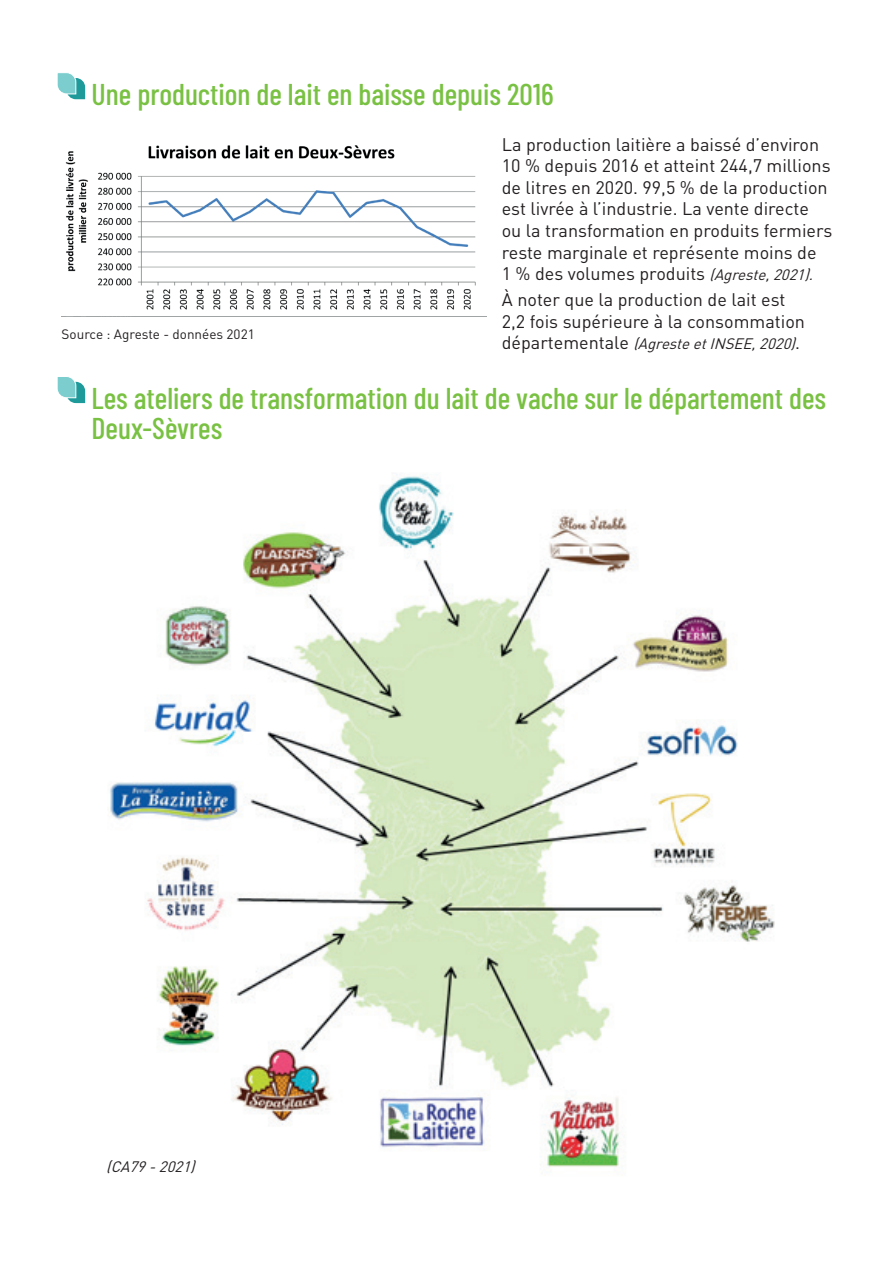
<style>
.page{position:relative;width:893px;height:1263px;background:#fff}
.page>*{position:absolute;margin:0;border:0;box-sizing:border-box;transform-origin:0 0}
.t1{font:500 30px/30px "Barlow Condensed";color:#79c142}
.t2{font:18px/21.6px "DINOT";color:#231f20}
.t3{font:italic 15px "DINOT";color:#231f20}
.t4{font:13.5px "DINOT";color:#231f20}
.s1{font-style:italic;font-size:15px}
.s2{font-style:normal;font-size:18px}
</style>
<div class="page">
<svg style="left:57px;top:73px;width:28px;height:26px"></svg>
<svg style="left:57px;top:377px;width:28px;height:26px"></svg>
<img style="left:65px;top:145px;width:411px;height:165px">
<img style="left:109px;top:474px;width:666px;height:702px">
<h1 class="t1" style="left:92px;top:77px;width:464px">Une production de lait en baisse depuis 2016</h1>
<p class="t4" style="left:62px;top:325px;width:195px">Source : Agreste - données 2021</p>
<p class="t2" style="left:502px;top:133px;width:332px">La production laitière a baissé d’environ 10 % depuis 2016 et atteint 244,7 millions de litres en 2020. 99,5 % de la production est livrée à l’industrie. La vente directe ou la transformation en produits fermiers reste marginale et représente moins de<br>1 % des volumes produits <span class="s1">(Agreste,2021).</span></p>
<p class="t2" style="left:502px;top:289px;width:305px">À noter que la production de lait est<br>2,2 fois supérieure à la consommation</p>
<p class="t3" style="left:502px;top:335px;width:300px"><span class="s2">d é p a r t e m e n t a l e</span> (AgresteetINSEE,2020)<span class="s2">.</span></p>
<h1 class="t1" style="left:92px;top:381px;width:736px">Les ateliers de transformation du lait de vache sur le département des<br>Deux-Sèvres</h1>
<p class="t3" style="left:106px;top:1157px;width:95px">(CA79-2021)</p>
</div>
